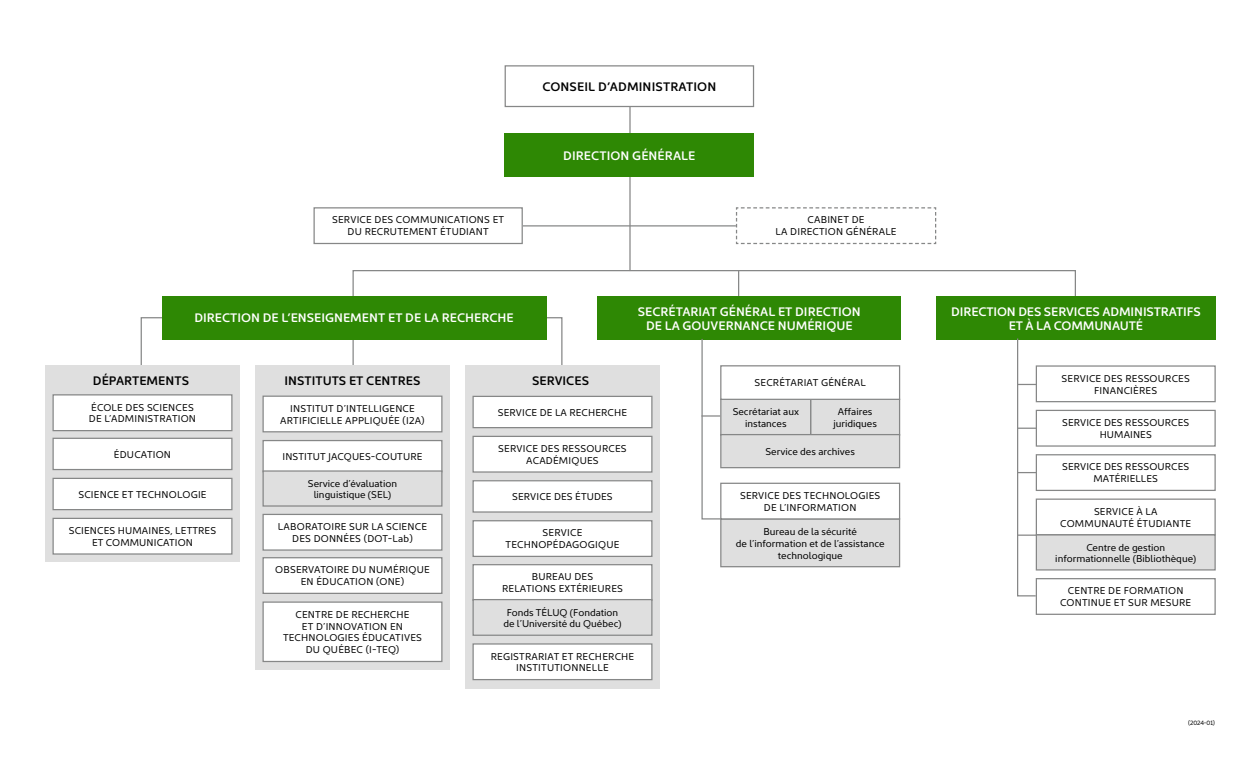
<style>
.page{position:relative;width:1260px;height:765px;background:#fff}
.page>*{position:absolute;margin:0;border:0;box-sizing:border-box;transform-origin:0 0}
.t1{font:600 12.5px/13.8px "Kyrial Sans Pro";color:#fff;text-align:center}
.t2{font:600 12.5px "Kyrial Sans Pro";color:#000}
.t3{font:10px/11.9px "Kyrial Sans Pro";letter-spacing:.02em;color:#000;text-align:center}
.t4{font:10px/12px "Kyrial Sans Pro";color:#000;text-align:center}
.t5{font:6.25px "Kyrial Sans Pro";letter-spacing:-.02em;color:#000}
</style>
<div class="page">
<svg style="left:140px;top:317px;width:212px;height:48px"></svg>
<svg style="left:352px;top:270px;width:724px;height:97px"></svg>
<div style="left:721px;top:399px;width:90px;height:36px;background:#dfdfdf"></div>
<div style="left:720px;top:399px;width:91px;height:37px;border:1px solid #868787"></div>
<div style="left:811px;top:399px;width:89px;height:36px;background:#dfdfdf"></div>
<div style="left:810px;top:399px;width:90px;height:37px;border:1px solid #868787"></div>
<div style="left:720px;top:365px;width:180px;height:35px;border:1px solid #868787"></div>
<div style="left:721px;top:435px;width:179px;height:33px;background:#dfdfdf"></div>
<div style="left:720px;top:434px;width:180px;height:34px;border:1px solid #868787"></div>
<hr style="left:629px;top:102px;width:2px;height:169px;background:#868787">
<div style="left:505px;top:66px;width:249px;height:41px;background:#fff"></div>
<div style="left:505px;top:65px;width:249px;height:42px;border:1px solid #868787"></div>
<div style="left:505px;top:133px;width:249px;height:44px;background:#2e8804"></div>
<svg style="left:735px;top:207px;width:202px;height:38px"></svg>
<hr style="left:522px;top:225px;width:214px;height:2px;background:#868787">
<div style="left:314px;top:207px;width:209px;height:37px;border:1px solid #868787"></div>
<div style="left:162px;top:296px;width:385px;height:43px;background:#2e8804"></div>
<svg style="left:738px;top:271px;width:1px;height:25px"></svg>
<div style="left:936px;top:296px;width:280px;height:44px;background:#2e8804"></div>
<div style="left:721px;top:519px;width:179px;height:48px;background:#dfdfdf"></div>
<div style="left:720px;top:518px;width:180px;height:49px;border:1px solid #868787"></div>
<div style="left:720px;top:483px;width:180px;height:37px;border:1px solid #868787"></div>
<div style="left:598px;top:296px;width:303px;height:44px;background:#2e8804"></div>
<div style="left:45px;top:365px;width:195px;height:197px;background:#dfdfdf"></div>
<div style="left:53px;top:395px;width:179px;height:36px;background:#fff"></div>
<div style="left:53px;top:394px;width:180px;height:37px;border:1px solid #868787"></div>
<div style="left:53px;top:438px;width:179px;height:32px;background:#fff"></div>
<div style="left:53px;top:438px;width:180px;height:32px;border:1px solid #868787"></div>
<div style="left:53px;top:478px;width:179px;height:32px;background:#fff"></div>
<div style="left:53px;top:478px;width:180px;height:32px;border:1px solid #868787"></div>
<div style="left:53px;top:518px;width:179px;height:36px;background:#fff"></div>
<div style="left:53px;top:518px;width:180px;height:37px;border:1px solid #868787"></div>
<div style="left:255px;top:365px;width:195px;height:305px;background:#dfdfdf"></div>
<div style="left:263px;top:441px;width:179px;height:31px;background:#fff"></div>
<div style="left:262px;top:440px;width:180px;height:32px;border:1px solid #868787"></div>
<div style="left:262px;top:470px;width:180px;height:37px;border:1px solid #868787"></div>
<div style="left:263px;top:514px;width:179px;height:36px;background:#fff"></div>
<div style="left:262px;top:514px;width:180px;height:37px;border:1px solid #868787"></div>
<div style="left:263px;top:558px;width:179px;height:35px;background:#fff"></div>
<div style="left:262px;top:557px;width:180px;height:37px;border:1px solid #868787"></div>
<div style="left:263px;top:602px;width:179px;height:59px;background:#fff"></div>
<div style="left:262px;top:601px;width:180px;height:61px;border:1px solid #868787"></div>
<div style="left:263px;top:396px;width:179px;height:36px;background:#fff"></div>
<div style="left:262px;top:396px;width:180px;height:36px;border:1px solid #868787"></div>
<div style="left:465px;top:365px;width:195px;height:324px;background:#dfdfdf"></div>
<div style="left:473px;top:644px;width:179px;height:36px;background:#fff"></div>
<div style="left:473px;top:643px;width:180px;height:37px;border:1px solid #868787"></div>
<div style="left:473px;top:521px;width:179px;height:35px;background:#fff"></div>
<div style="left:473px;top:520px;width:180px;height:37px;border:1px solid #868787"></div>
<div style="left:473px;top:481px;width:179px;height:31px;background:#fff"></div>
<div style="left:473px;top:480px;width:180px;height:33px;border:1px solid #868787"></div>
<div style="left:473px;top:565px;width:179px;height:35px;background:#fff"></div>
<div style="left:473px;top:564px;width:180px;height:37px;border:1px solid #868787"></div>
<div style="left:473px;top:599px;width:180px;height:37px;border:1px solid #868787"></div>
<div style="left:473px;top:436px;width:179px;height:36px;background:#fff"></div>
<div style="left:473px;top:436px;width:180px;height:37px;border:1px solid #868787"></div>
<div style="left:473px;top:396px;width:179px;height:32px;background:#fff"></div>
<div style="left:473px;top:396px;width:180px;height:32px;border:1px solid #868787"></div>
<svg style="left:1016px;top:338px;width:21px;height:259px"></svg>
<svg style="left:701px;top:339px;width:20px;height:181px"></svg>
<div style="left:1036px;top:410px;width:180px;height:37px;border:1px solid #868787"></div>
<div style="left:1036px;top:365px;width:180px;height:37px;border:1px solid #868787"></div>
<div style="left:1036px;top:454px;width:180px;height:37px;border:1px solid #868787"></div>
<div style="left:1036px;top:578px;width:180px;height:37px;border:1px solid #868787"></div>
<div style="left:1036px;top:499px;width:180px;height:36px;border:1px solid #868787"></div>
<div style="left:1036px;top:535px;width:179px;height:35px;background:#dfdfdf"></div>
<div style="left:1036px;top:534px;width:180px;height:37px;border:1px solid #868787"></div>
<p class="t2" style="left:542px;top:78px;width:175px">CONSEIL D’ADMINISTRATION</p>
<p class="t3" style="left:332px;top:214px;width:174px">SERVICE DES COMMUNICATIONS ET<br>DU RECRUTEMENT ÉTUDIANT</p>
<p class="t1" style="left:563px;top:148px;width:134px">DIRECTION GÉNÉRALE</p>
<p class="t3" style="left:776px;top:214px;width:122px">CABINET DE<br>LA DIRECTION GÉNÉRALE</p>
<p class="t1" style="left:638px;top:304px;width:224px">SECRÉTARIAT GÉNÉRAL ET DIRECTION<br>DE LA GOUVERNANCE NUMÉRIQUE</p>
<p class="t1" style="left:194px;top:311px;width:321px">DIRECTION DE L’ENSEIGNEMENT ET DE LA RECHERCHE</p>
<p class="t1" style="left:951px;top:304px;width:251px">DIRECTION DES SERVICES ADMINISTRATIFS<br>ET À LA COMMUNAUTÉ</p>
<p class="t2" style="left:93px;top:372px;width:98px">DÉPARTEMENTS</p>
<p class="t3" style="left:89px;top:401px;width:109px;text-align:left">ÉCOLE DES SCIENCES<br>DE L’ADMINISTRATION</p>
<p class="t3" style="left:114px;top:448px;width:59px">ÉDUCATION</p>
<p class="t3" style="left:78px;top:488px;width:130px">SCIENCE ET TECHNOLOGIE</p>
<p class="t3" style="left:69px;top:524px;width:149px">SCIENCES HUMAINES, LETTRES<br>ET COMMUNICATION</p>
<p class="t2" style="left:285px;top:372px;width:137px">INSTITUTS ET CENTRES</p>
<p class="t3" style="left:280px;top:402px;width:146px">INSTITUT D’INTELLIGENCE<br>ARTIFICIELLE APPLIQUÉE (I2A)</p>
<p class="t3" style="left:283px;top:450px;width:141px">INSTITUT JACQUES-COUTURE</p>
<p class="t4" style="left:308px;top:477px;width:91px;line-height:11.2px">Service d’évaluation linguistique (SEL)</p>
<p class="t3" style="left:278px;top:520px;width:151px">LABORATOIRE SUR LA SCIENCE<br>DES DONNÉES (DOT-Lab)</p>
<p class="t3" style="left:275px;top:563px;width:156px">OBSERVATOIRE DU NUMÉRIQUE<br>EN ÉDUCATION (ONE)</p>
<p class="t3" style="left:283px;top:608px;width:140px">CENTRE DE RECHERCHE<br>ET D’INNOVATION EN<br>TECHNOLOGIES ÉDUCATIVES<br>DU QUÉBEC (I-TEQ)</p>
<p class="t2" style="left:532px;top:372px;width:58px">SERVICES</p>
<p class="t3" style="left:498px;top:406px;width:131px">SERVICE DE LA RECHERCHE</p>
<p class="t3" style="left:498px;top:442px;width:130px">SERVICE DES RESSOURCES<br>ACADÉMIQUES</p>
<p class="t3" style="left:512px;top:490px;width:102px">SERVICE DES ÉTUDES</p>
<p class="t3" style="left:506px;top:526px;width:115px">SERVICE<br>TECHNOPÉDAGOGIQUE</p>
<p class="t3" style="left:502px;top:570px;width:122px">BUREAU DES<br>RELATIONS EXTÉRIEURES</p>
<p class="t4" style="left:503px;top:606px;width:120px;line-height:11.2px">Fonds TÉLUQ (Fondation de l’Université du Québec)</p>
<p class="t3" style="left:491px;top:650px;width:145px">REGISTRARIAT ET RECHERCHE<br>INSTITUTIONNELLE</p>
<p class="t3" style="left:755px;top:376px;width:113px">SECRÉTARIAT GÉNÉRAL</p>
<p class="t4" style="left:733px;top:405px;width:68px">Secrétariat aux instances</p>
<p class="t4" style="left:833px;top:405px;width:45px">Affaires juridiques</p>
<p class="t4" style="left:765px;top:445px;width:91px">Service des archives</p>
<p class="t3" style="left:740px;top:489px;width:142px">SERVICE DES TECHNOLOGIES<br>DE L’INFORMATION</p>
<p class="t4" style="left:736px;top:525px;width:150px">Bureau de la sécurité<br>de l’information et de l’assistance technologique</p>
<p class="t3" style="left:1062px;top:372px;width:130px">SERVICE DES RESSOURCES<br>FINANCIÈRES</p>
<p class="t3" style="left:1062px;top:416px;width:129px">SERVICE DES RESSOURCES<br>HUMAINES</p>
<p class="t3" style="left:1062px;top:460px;width:129px">SERVICE DES RESSOURCES<br>MATÉRIELLES</p>
<p class="t3" style="left:1060px;top:505px;width:132px">SERVICE À LA<br>COMMUNAUTÉ ÉTUDIANTE</p>
<p class="t4" style="left:1055px;top:541px;width:142px;line-height:11.2px">Centre de gestion informationnelle (Bibliothèque)</p>
<p class="t3" style="left:1060px;top:584px;width:133px">CENTRE DE FORMATION<br>CONTINUE ET SUR MESURE</p>
<p class="t5" style="left:1188px;top:718px;width:28px">(2024-01)</p>
</div>
